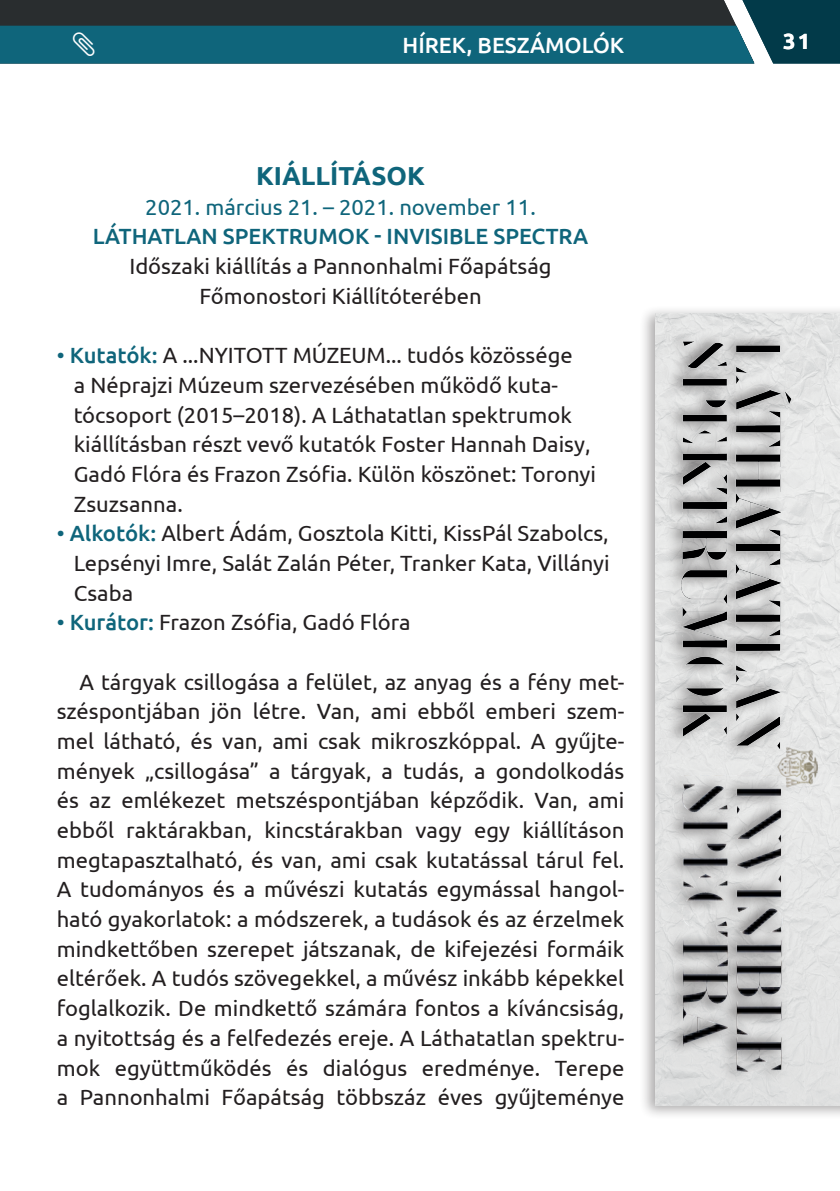
<style>
.page{position:relative;width:840px;height:1191px;background:#fff}
.page>*{position:absolute;margin:0;border:0;box-sizing:border-box;transform-origin:0 0}
.Eke_alap_bekezdesnel{font:700 26px "Ubuntu";color:#0f657b}
.EKE_alap{font:22px/29.6px "Ubuntu";color:#231f20;text-align:justify}
.Eke_alap_bekezdesnel-2{font:22px/29.6px "Ubuntu";color:#231f20;text-align:center}
.Eke_alap_bekezdesnel-3{font:500 22px "Ubuntu";color:#0f657b}
.Eke_alap_bekezdesnel-4{font:22px "Ubuntu";color:#0f657b}
.t1{font:500 22px "Ubuntu";color:#fff}
.t2{font:700 22px "Ubuntu";color:#fff}
.s1{color:#0f657b}
.s2{font-weight:500;color:#0f657b}
</style>
<div class="page">
<div style="left:638px;top:304px;width:201px;height:815px;background:#231f20;opacity:.75"></div>
<img style="left:654px;top:313px;width:185px;height:793px">
<div style="left:663px;top:330px;width:133px;height:753px;background:#231f20;opacity:.75"></div>
<img style="left:680px;top:337px;width:114px;height:416px">
<img style="left:680px;top:775px;width:104px;height:303px">
<div style="left:773px;top:744px;width:44px;height:49px;background:#231f20;opacity:.75"></div>
<svg style="left:0;top:0;width:839px;height:63px;background:#1c505e"></svg>
<p class="t1" style="left:402px;top:31px;width:223px">HÍREK, BESZÁMOLÓK</p>
<p class="Eke_alap_bekezdesnel" style="left:256px;top:160px;width:170px">KIÁLLÍTÁSOK</p>
<p class="Eke_alap_bekezdesnel-4" style="left:145px;top:194px;width:392px">2021. március 21. – 2021. november 11.</p>
<p class="Eke_alap_bekezdesnel-3" style="left:93px;top:223px;width:496px">LÁTHATLAN SPEKTRUMOK - INVISIBLE SPECTRA</p>
<p class="Eke_alap_bekezdesnel-2" style="left:129px;top:251px;width:423px">Időszaki kiállítás a Pannonhalmi Főapátság<br>Főmonostori Kiállítóterében</p>
<p class="EKE_alap" style="left:74px;top:340px;width:523px;text-align:left;text-indent:-17px"><span class="s1">•</span> <span class="s2">Kutatók:</span> A ...NYITOTT MÚZEUM... tudós közössége<br>a Néprajzi Múzeum szervezésében működő kuta&shy;tócsoport (2015–2018). A Láthatatlan spektrumok kiállításban részt vevő kutatók Foster Hannah Daisy, Gadó Flóra és Frazon Zsófia. Külön köszönet: Toronyi Zsuzsanna.</p>
<p class="EKE_alap" style="left:74px;top:518px;width:537px;text-indent:-17px"><span class="s1">•</span> <span class="s2">Alkotók:</span> Albert Ádám, Gosztola Kitti, KissPál Szabolcs, Lepsényi Imre, Salát Zalán Péter, Tranker Kata, Villányi Csaba</p>
<p class="EKE_alap" style="left:57px;top:607px;width:355px"><span class="s1">•</span> <span class="s2">Kurátor:</span> Frazon Zsófia, Gadó Flóra</p>
<p class="EKE_alap" style="left:57px;top:666px;width:568px;text-indent:23px">A tárgyak csillogása a felület, az anyag és a fény met&shy;széspontjában jön létre. Van, ami ebből emberi szem&shy;mel látható, és van, ami csak mikroszkóppal. A gyűjte&shy;mények „csillogása” a tárgyak, a tudás, a gondolkodás és az emlékezet metszéspontjában képződik. Van, ami ebből raktárakban, kincstárakban vagy egy kiállításon megtapasztalható, és van, ami csak kutatással tárul fel.<br>A tudományos és a művészi kutatás egymással hangol&shy;ható gyakorlatok: a módszerek, a tudások és az érzelmek mindkettőben szerepet játszanak, de kifejezési formáik eltérőek. A tudós szövegekkel, a művész inkább képekkel foglalkozik. De mindkettő számára fontos a kíváncsiság, a nyitottság és a felfedezés ereje. A Láthatatlan spektru&shy;mok együttműködés és dialógus eredménye. Terepe a Pannonhalmi Főapátság többszáz éves gyűjteménye</p>
<p class="t2" style="left:782px;top:28px;width:28px">31</p>
</div>
